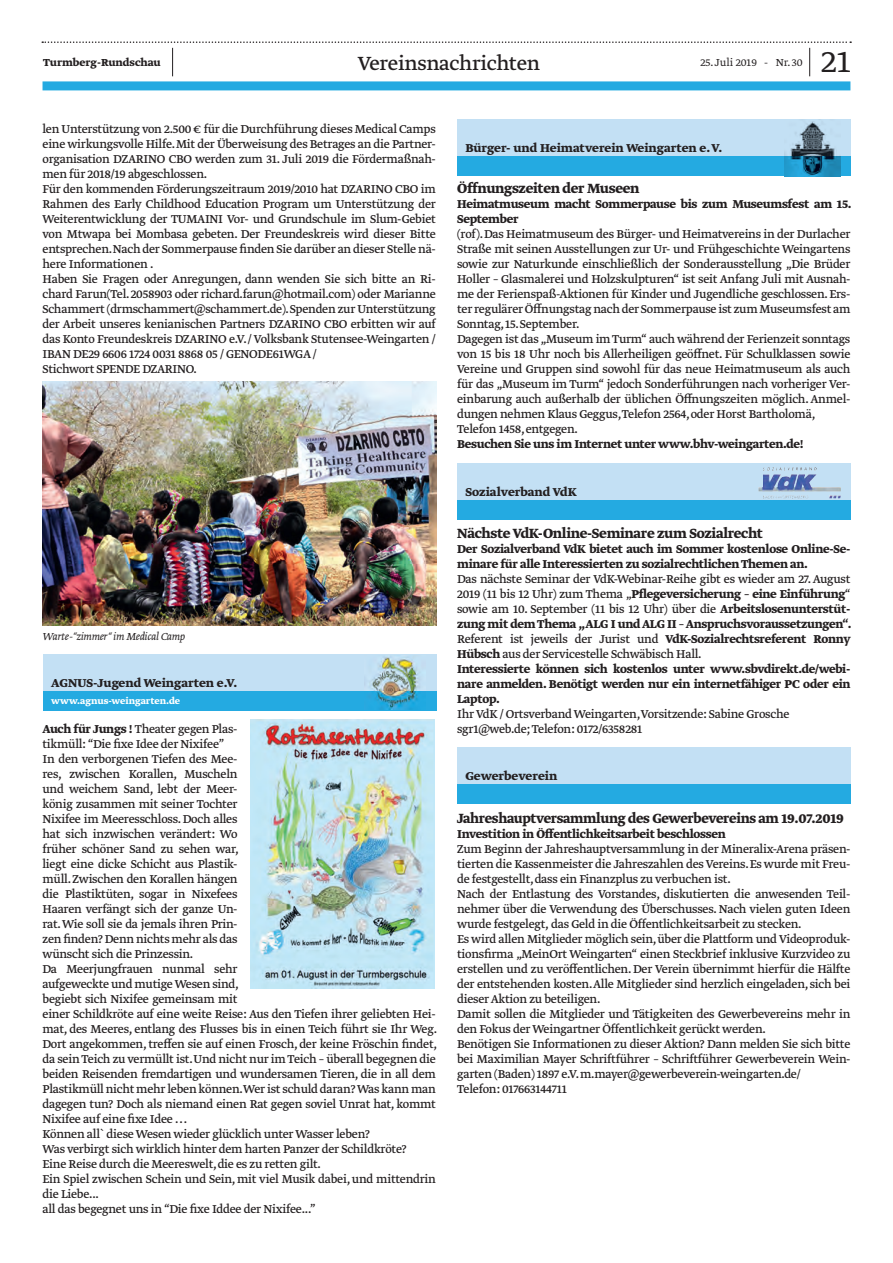
<style>
.page{position:relative;width:893px;height:1263px;background:#fff}
.page>*{position:absolute;margin:0;border:0;box-sizing:border-box;transform-origin:0 0}
.t1{font:300 36px "Greta Text Std";color:#231f20}
.t2{font:22.5px "Greta Text Std";letter-spacing:-.015em;color:#231f20}
.t3{font:700 15.75px "Greta Text Std";letter-spacing:-.02em;color:#231f20}
.t4{font:700 15.75px "Greta Text Std";letter-spacing:-.02em;color:#231f20;scale:.94 1}
.t5{font:13.5px/15px "Greta Text Std";letter-spacing:-.02em;color:#231f20}
.t6{font:700 13.5px/15px "Greta Text Std";letter-spacing:-.02em;color:#231f20}
.t7{font:700 13.5px "Greta Text Std";color:#231f20}
.t8{font:italic 300 12px "Greta Text Std";letter-spacing:-.02em;color:#231f20}
.t9{font:700 12px "Greta Text Std";color:#231f20}
.t10{font:300 12px "Greta Text Std";color:#231f20}
.t11{font:700 10.5px "Greta Text Std";color:#fff}
.s1{font-weight:700}
.s2{font-weight:400}
</style>
<div class="page">
<div style="left:43px;top:81px;width:807px;height:9px;background:#24aae1"></div>
<svg style="left:42px;top:41px;width:809px;height:35px"></svg>
<div style="left:457px;top:119px;width:393px;height:57px;background:#c3e0f4"></div>
<div style="left:457px;top:156px;width:393px;height:20px;background:#24aae1"></div>
<img style="left:784px;top:121px;width:57px;height:55px">
<div style="left:457px;top:463px;width:393px;height:57px;background:#c3e0f4"></div>
<div style="left:457px;top:500px;width:393px;height:20px;background:#24aae1"></div>
<img style="left:780px;top:467px;width:37px;height:4px">
<img style="left:43px;top:382px;width:393px;height:244px">
<div style="left:43px;top:654px;width:393px;height:57px;background:#c3e0f4"></div>
<div style="left:43px;top:691px;width:393px;height:20px;background:#24aae1"></div>
<img style="left:364px;top:657px;width:56px;height:52px">
<img style="left:250px;top:720px;width:185px;height:269px">
<div style="left:457px;top:747px;width:393px;height:57px;background:#c3e0f4"></div>
<div style="left:457px;top:784px;width:393px;height:20px;background:#24aae1"></div>
<p class="t9" style="left:43px;top:56px;width:119px">Turmberg-Rundschau</p>
<h2 class="t2" style="left:358px;top:50px;width:184px">Vereinsnachrichten</h2>
<p class="t10" style="left:700px;top:56px;width:104px">25. Juli 2019 - Nr. 30</p>
<h1 class="t1" style="left:821px;top:41px;width:31px">21</h1>
<p class="t5" style="left:43px;top:122px;width:395px">len Unterstützung von 2.500 € für die Durchführung dieses Medical Camps eine wirkungsvolle Hilfe. Mit der Überweisung des Betrages an die Partner&shy;organisation DZARINO CBO werden zum 31. Juli 2019 die Fördermaßnah&shy;men für 2018/19 abgeschlossen.<br>Für den kommenden Förderungszeitraum 2019/2010 hat DZARINO CBO im Rahmen des Early Childhood Education Program um Unterstützung der Weiterentwicklung der TUMAINI Vor- und Grundschule im Slum-Gebiet von Mtwapa bei Mombasa gebeten. Der Freundeskreis wird dieser Bitte entsprechen.Nach der Sommerpause finden Sie darüber an dieser Stelle nä&shy;here Informationen .<br>Haben Sie Fragen oder Anregungen, dann wenden Sie sich bitte an Ri&shy;chard Farun(Tel. 2058903 oder richard.farun@hotmail.com) oder Marianne Schammert (drmschammert@schammert.de).Spenden zur Unterstützung der Arbeit unseres kenianischen Partners DZARINO CBO erbitten wir auf das Konto Freundeskreis DZARINO e.V. / Volksbank Stutensee-Weingarten / IBAN DE29 6606 1724 0031 8868 05 / GENODE61WGA /<br>Stichwort SPENDE DZARINO.</p>
<p class="t8" style="left:43px;top:629px;width:144px">Warte-“zimmer“ im Medical Camp</p>
<p class="t7" style="left:51px;top:675px;width:188px">AGNUS-Jugend Weingarten e.V.</p>
<p class="t11" style="left:51px;top:694px;width:130px">www.agnus-weingarten.de</p>
<p class="t5" style="left:43px;top:722px;width:396px"><span class="s1">Auch für Jungs !</span> Theater gegen Plas-<br>tikmüll: “Die fixe Idee der Nixifee”<br>In den verborgenen Tiefen des Mee-<br>res, zwischen Korallen, Muscheln<br>und weichem Sand, lebt der Meer-<br>könig zusammen mit seiner Tochter<br>Nixifee im Meeresschloss. Doch alles<br>hat sich inzwischen verändert: Wo<br>früher schöner Sand zu sehen war,<br>liegt eine dicke Schicht aus Plastik-<br>müll. Zwischen den Korallen hängen<br>die Plastiktüten, sogar in Nixefees<br>Haaren verfängt sich der ganze Un-<br>rat. Wie soll sie da jemals ihren Prin-<br>zen finden? Denn nichts mehr als das<br>wünscht sich die Prinzessin.<br>Da Meerjungfrauen nunmal sehr<br>aufgeweckte und mutige Wesen sind,<br>begiebt sich Nixifee gemeinsam mit<br>einer Schildkröte auf eine weite Reise: Aus den Tiefen ihrer geliebten Hei&shy;mat, des Meeres, entlang des Flusses bis in einen Teich führt sie Ihr Weg.<br>Dort angekommen, treffen sie auf einen Frosch, der keine Fröschin findet, da sein Teich zu vermüllt ist. Und nicht nur im Teich – überall begegnen die beiden Reisenden fremdartigen und wundersamen Tieren, die in all dem Plastikmüll nicht mehr leben können.Wer ist schuld daran? Was kann man dagegen tun? Doch als niemand einen Rat gegen soviel Unrat hat, kommt Nixifee auf eine fixe Idee . . .<br>Können all` diese Wesen wieder glücklich unter Wasser leben?<br>Was verbirgt sich wirklich hinter dem harten Panzer der Schildkröte?<br>Eine Reise durch die Meereswelt, die es zu retten gilt.<br>Ein Spiel zwischen Schein und Sein, mit viel Musik dabei, und mittendrin die Liebe...<br>all das begegnet uns in “Die fixe Iddee der Nixifee...”</p>
<p class="t7" style="left:465px;top:140px;width:259px">Bürger- und Heimatverein Weingarten e. V.</p>
<p class="t3" style="left:457px;top:179px;width:184px">Öffnungszeiten der Museen</p>
<p class="t6" style="left:457px;top:197px;width:396px">Heimatmuseum macht Sommerpause bis zum Museumsfest am 15.<br>September</p>
<p class="t5" style="left:457px;top:227px;width:395px">(rof). Das Heimatmuseum des Bürger- und Heimatvereins in der Durlacher Straße mit seinen Ausstellungen zur Ur- und Frühgeschichte Weingartens sowie zur Naturkunde einschließlich der Sonderausstellung „Die Brüder Holler – Glasmalerei und Holzskulpturen“ ist seit Anfang Juli mit Ausnah&shy;me der Ferienspaß-Aktionen für Kinder und Jugendliche geschlossen. Ers&shy;ter regulärer Öffnungstag nach der Sommerpause ist zum Museumsfest am Sonntag, 15. September.<br>Dagegen ist das „Museum im Turm“ auch während der Ferienzeit sonntags von 15 bis 18 Uhr noch bis Allerheiligen geöffnet. Für Schulklassen sowie Vereine und Gruppen sind sowohl für das neue Heimatmuseum als auch für das „Museum im Turm“ jedoch Sonderführungen nach vorheriger Ver&shy;einbarung auch außerhalb der üblichen Öffnungszeiten möglich. Anmel&shy;dungen nehmen Klaus Geggus,Telefon 2564, oder Horst Bartholomä, Telefon 1458, entgegen.</p>
<p class="t6" style="left:457px;top:437px;width:348px">Besuchen Sie uns im Internet unter www.bhv-weingarten.de!</p>
<p class="t7" style="left:465px;top:484px;width:113px">Sozialverband VdK</p>
<p class="t3" style="left:457px;top:524px;width:307px">Nächste VdK-Online-Seminare zum Sozialrecht</p>
<p class="t6" style="left:457px;top:542px;width:395px">Der Sozialverband VdK bietet auch im Sommer kostenlose Online-Se&shy;minare für alle Interessierten zu sozialrechtlichen Themen an.</p>
<p class="t6" style="left:457px;top:572px;width:396px"><span class="s2">Das nächste Seminar der VdK-Webinar-Reihe gibt es wieder am 27. August 2019 (11 bis 12 Uhr) zum Thema „</span>Pflegeversicherung – eine Einführung<span class="s2">“ sowie am 10. September (11 bis 12 Uhr) über die</span> Arbeitslosenunterstüt&shy;zung mit dem Thema „ALG I und ALG II – Anspruchsvoraussetzungen“.<br><span class="s2">Referent ist jeweils der Jurist und</span> VdK-Sozialrechtsreferent Ronny Hübsch <span class="s2">aus der Servicestelle Schwäbisch Hall.<br></span>Interessierte können sich kostenlos unter www.sbvdirekt.de/webi&shy;nare anmelden. Benötigt werden nur ein internetfähiger PC oder ein Laptop.</p>
<p class="t5" style="left:457px;top:707px;width:334px">Ihr VdK / Ortsverband Weingarten,Vorsitzende: Sabine Grosche sgr1@web.de; Telefon: 0172/6358281</p>
<p class="t7" style="left:465px;top:768px;width:93px">Gewerbeverein</p>
<p class="t4" style="left:457px;top:809px;width:413px">Jahreshauptversammlung des Gewerbevereins am 19.07.2019</p>
<p class="t6" style="left:457px;top:827px;width:270px">Investition in Öffentlichkeitsarbeit beschlossen</p>
<p class="t5" style="left:457px;top:842px;width:395px">Zum Beginn der Jahreshauptversammlung in der Mineralix-Arena präsen&shy;tierten die Kassenmeister die Jahreszahlen des Vereins. Es wurde mit Freu&shy;de festgestellt, dass ein Finanzplus zu verbuchen ist.<br>Nach der Entlastung des Vorstandes, diskutierten die anwesenden Teil&shy;nehmer über die Verwendung des Überschusses. Nach vielen guten Ideen wurde festgelegt, das Geld in die Öffentlichkeitsarbeit zu stecken.<br>Es wird allen Mitglieder möglich sein, über die Plattform und Videoproduk&shy;tionsfirma „MeinOrt Weingarten“ einen Steckbrief inklusive Kurzvideo zu erstellen und zu veröffentlichen. Der Verein übernimmt hierfür die Hälfte der entstehenden kosten.Alle Mitglieder sind herzlich eingeladen, sich bei dieser Aktion zu beteiligen.<br>Damit sollen die Mitglieder und Tätigkeiten des Gewerbevereins mehr in den Fokus der Weingartner Öffentlichkeit gerückt werden.<br>Benötigen Sie Informationen zu dieser Aktion? Dann melden Sie sich bitte bei Maximilian Mayer Schriftführer – Schriftführer Gewerbeverein Wein&shy;garten (Baden) 1897 e.V. m.mayer@gewerbeverein-weingarten.de/<br>Telefon: 017663144711</p>
</div>
